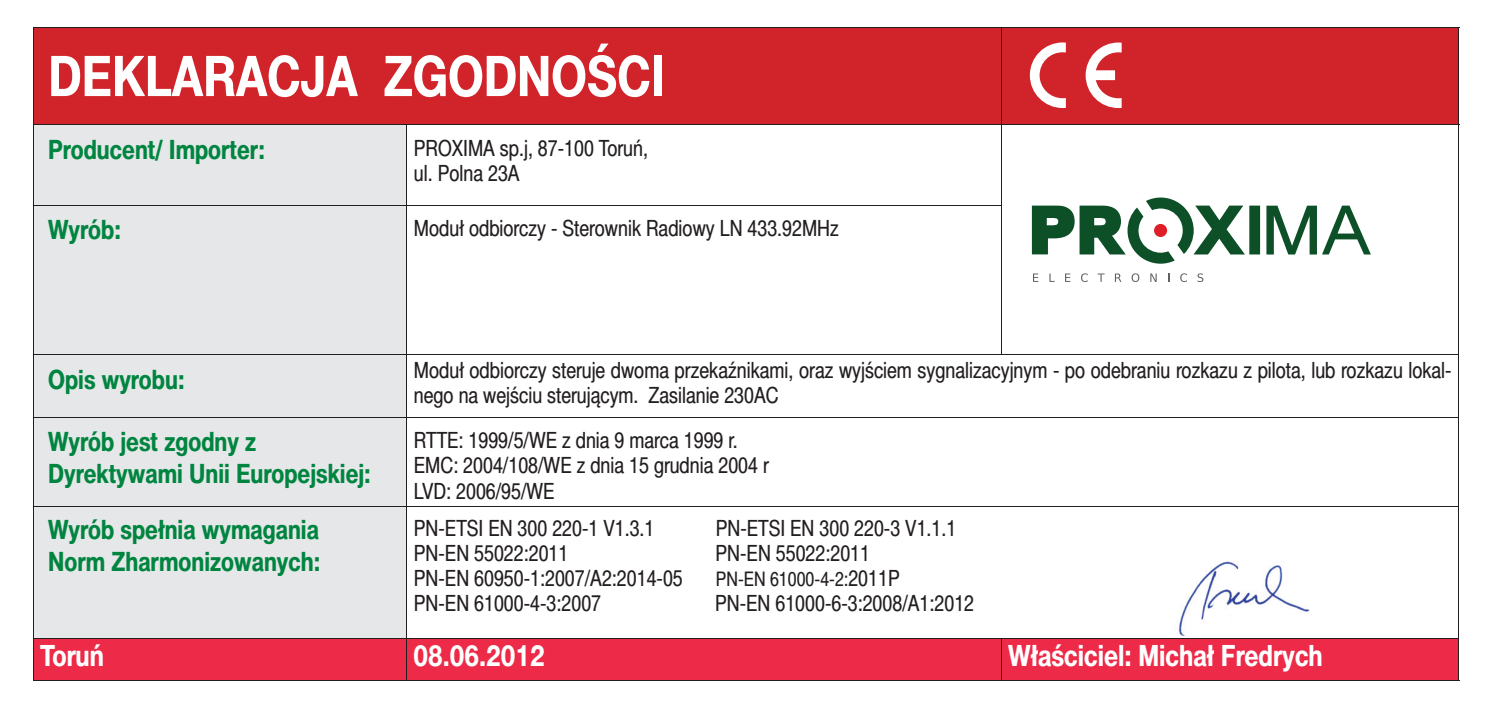
<style>
.page{position:relative;width:1489px;height:709px;background:#fff}
.page>*{position:absolute;margin:0;border:0;box-sizing:border-box;transform-origin:0 0}
.t1{font:700 55.75px "Switzer Cnd TTEFN";color:#fff}
.t2{font:700 29.25px "Switzer Cnd TTEFN";color:#fff}
.t3{font:700 26.5px/31.8px "Switzer Cnd TTEFN";color:#008540}
.t4{font:22.25px/25.2px "Switzer Cnd TTEFN";color:#231f20}
.t5{font:20px "Switzer Cnd TTEFN";color:#231f20}
.s1{font-size:22.25px}
</style>
<div class="page">
<div style="left:34px;top:28px;width:1424px;height:96px;background:#d1232a"></div>
<div style="left:34px;top:125px;width:372px;height:512px;background:#e6e7e9"></div>
<div style="left:33px;top:638px;width:373px;height:42px;background:#ed2a47"></div>
<div style="left:407px;top:638px;width:1051px;height:42px;background:#ed2a47"></div>
<hr style="left:1000px;top:27px;width:1px;height:97px;background:#231f20">
<hr style="left:1458px;top:125px;width:1px;height:80px;background:#231f20">
<hr style="left:1458px;top:205px;width:1px;height:149px;background:#231f20">
<hr style="left:1458px;top:354px;width:1px;height:63px;background:#231f20">
<hr style="left:1458px;top:417px;width:1px;height:90px;background:#231f20">
<hr style="left:1458px;top:507px;width:1px;height:131px;background:#231f20">
<hr style="left:1458px;top:638px;width:1px;height:42px;background:#231f20">
<hr style="left:33px;top:27px;width:1px;height:97px;background:#231f20">
<hr style="left:33px;top:27px;width:373px;height:1px;background:#231f20">
<hr style="left:406px;top:27px;width:595px;height:1px;background:#231f20">
<hr style="left:1001px;top:27px;width:457px;height:1px;background:#231f20">
<hr style="left:33px;top:124px;width:373px;height:1px;background:#231f20">
<hr style="left:406px;top:124px;width:595px;height:1px;background:#231f20">
<hr style="left:1001px;top:124px;width:457px;height:1px;background:#231f20">
<hr style="left:33px;top:125px;width:1px;height:80px;background:#231f20">
<hr style="left:406px;top:125px;width:1px;height:80px;background:#231f20">
<hr style="left:33px;top:205px;width:373px;height:1px;background:#231f20">
<hr style="left:406px;top:205px;width:594px;height:1px;background:#231f20">
<hr style="left:33px;top:205px;width:1px;height:149px;background:#231f20">
<hr style="left:406px;top:205px;width:1px;height:149px;background:#231f20">
<hr style="left:33px;top:354px;width:373px;height:1px;background:#231f20">
<hr style="left:406px;top:354px;width:594px;height:1px;background:#231f20">
<hr style="left:33px;top:355px;width:1px;height:62px;background:#231f20">
<hr style="left:406px;top:355px;width:1px;height:62px;background:#231f20">
<hr style="left:33px;top:417px;width:373px;height:1px;background:#231f20">
<hr style="left:406px;top:417px;width:595px;height:1px;background:#231f20">
<hr style="left:1001px;top:417px;width:457px;height:1px;background:#231f20">
<hr style="left:33px;top:417px;width:1px;height:89px;background:#231f20">
<hr style="left:406px;top:417px;width:1px;height:89px;background:#231f20">
<hr style="left:33px;top:506px;width:373px;height:1px;background:#231f20">
<hr style="left:406px;top:506px;width:595px;height:1px;background:#231f20">
<hr style="left:1001px;top:506px;width:457px;height:1px;background:#231f20">
<hr style="left:33px;top:507px;width:1px;height:130px;background:#231f20">
<hr style="left:406px;top:507px;width:1px;height:130px;background:#231f20">
<hr style="left:33px;top:637px;width:373px;height:1px;background:#231f20">
<hr style="left:406px;top:637px;width:595px;height:1px;background:#231f20">
<hr style="left:1001px;top:637px;width:457px;height:1px;background:#231f20">
<hr style="left:33px;top:638px;width:1px;height:42px;background:#231f20">
<hr style="left:406px;top:638px;width:1px;height:42px;background:#231f20">
<hr style="left:33px;top:680px;width:373px;height:1px;background:#231f20">
<hr style="left:406px;top:680px;width:595px;height:1px;background:#231f20">
<hr style="left:1000px;top:638px;width:1px;height:42px;background:#231f20">
<hr style="left:1001px;top:680px;width:457px;height:1px;background:#231f20">
<hr style="left:1458px;top:27px;width:1px;height:97px;background:#231f20">
<hr style="left:1000px;top:125px;width:1px;height:80px;background:#231f20">
<hr style="left:1000px;top:354px;width:458px;height:1px;background:#231f20">
<hr style="left:1000px;top:205px;width:1px;height:149px;background:#231f20">
<svg style="left:1085px;top:43px;width:36px;height:65px"></svg>
<svg style="left:1029px;top:42px;width:36px;height:66px"></svg>
<svg style="left:1033px;top:273px;width:5px;height:9px"></svg>
<svg style="left:1049px;top:273px;width:5px;height:9px"></svg>
<svg style="left:1065px;top:273px;width:5px;height:9px"></svg>
<svg style="left:1081px;top:273px;width:6px;height:9px"></svg>
<svg style="left:1097px;top:273px;width:7px;height:9px"></svg>
<svg style="left:1114px;top:273px;width:7px;height:9px"></svg>
<svg style="left:1131px;top:273px;width:8px;height:9px"></svg>
<svg style="left:1150px;top:273px;width:6px;height:9px"></svg>
<svg style="left:1180px;top:273px;width:6px;height:9px"></svg>
<svg style="left:1197px;top:273px;width:6px;height:9px"></svg>
<svg style="left:1031px;top:197px;width:339px;height:67px"></svg>
<div style="left:1153px;top:224px;width:13px;height:13px;background:#df1f27;border-radius:50%"></div>
<img style="left:1178px;top:561px;width:130px;height:74px">
<h1 class="t1" style="left:48px;top:42px;width:618px">DEKLARACJA ZGODNOŚCI</h1>
<p class="t3" style="left:48px;top:134px;width:218px">Producent/ Importer:</p>
<p class="t4" style="left:414px;top:136px;width:236px">PROXIMA sp.j, 87-100 Toruń, ul. Polna 23A</p>
<p class="t3" style="left:48px;top:214px;width:74px">Wyrób:</p>
<p class="t4" style="left:414px;top:216px;width:426px">Moduł odbiorczy - Sterownik Radiowy LN 433.92MHz</p>
<p class="t3" style="left:48px;top:363px;width:138px">Opis wyrobu:</p>
<p class="t4" style="left:414px;top:358px;width:1039px">Moduł odbiorczy steruje dwoma przekaźnikami, oraz wyjściem sygnalizacyjnym - po odebraniu rozkazu z pilota, lub rozkazu lokal&shy;nego na wejściu sterującym. Zasilanie 230AC</p>
<p class="t3" style="left:48px;top:426px;width:324px">Wyrób jest zgodny z<br>Dyrektywami Unii Europejskiej:</p>
<p class="t4" style="left:414px;top:428px;width:356px">RTTE: 1999/5/WE z dnia 9 marca 1999 r.<br>EMC: 2004/108/WE z dnia 15 grudnia 2004 r<br>LVD: 2006/95/WE</p>
<p class="t3" style="left:48px;top:514px;width:273px">Wyrób spełnia wymagania<br>Norm Zharmonizowanych:</p>
<p class="t4" style="left:414px;top:516px;width:242px">PN-ETSI EN 300 220-1 V1.3.1</p>
<p class="t4" style="left:715px;top:516px;width:242px">PN-ETSI EN 300 220-3 V1.1.1</p>
<p class="t4" style="left:414px;top:541px;width:156px">PN-EN 55022:2011</p>
<p class="t4" style="left:715px;top:541px;width:156px">PN-EN 55022:2011</p>
<p class="t4" style="left:414px;top:566px;width:270px">PN-EN 60950-1:2007/A2:2014-05</p>
<p class="t5" style="left:716px;top:567px;width:185px">PN-EN 61000-4-2:<span class="s1">2011P</span></p>
<p class="t4" style="left:414px;top:591px;width:189px">PN-EN 61000-4-3:2007</p>
<p class="t4" style="left:715px;top:591px;width:260px">PN-EN 61000-6-3:2008/A1:2012</p>
<h2 class="t2" style="left:40px;top:637px;width:65px">Toruń</h2>
<h2 class="t2" style="left:413px;top:637px;width:133px">08.06.2012</h2>
<h2 class="t2" style="left:1008px;top:637px;width:316px">Właściciel: Michał Fredrych</h2>
</div>
